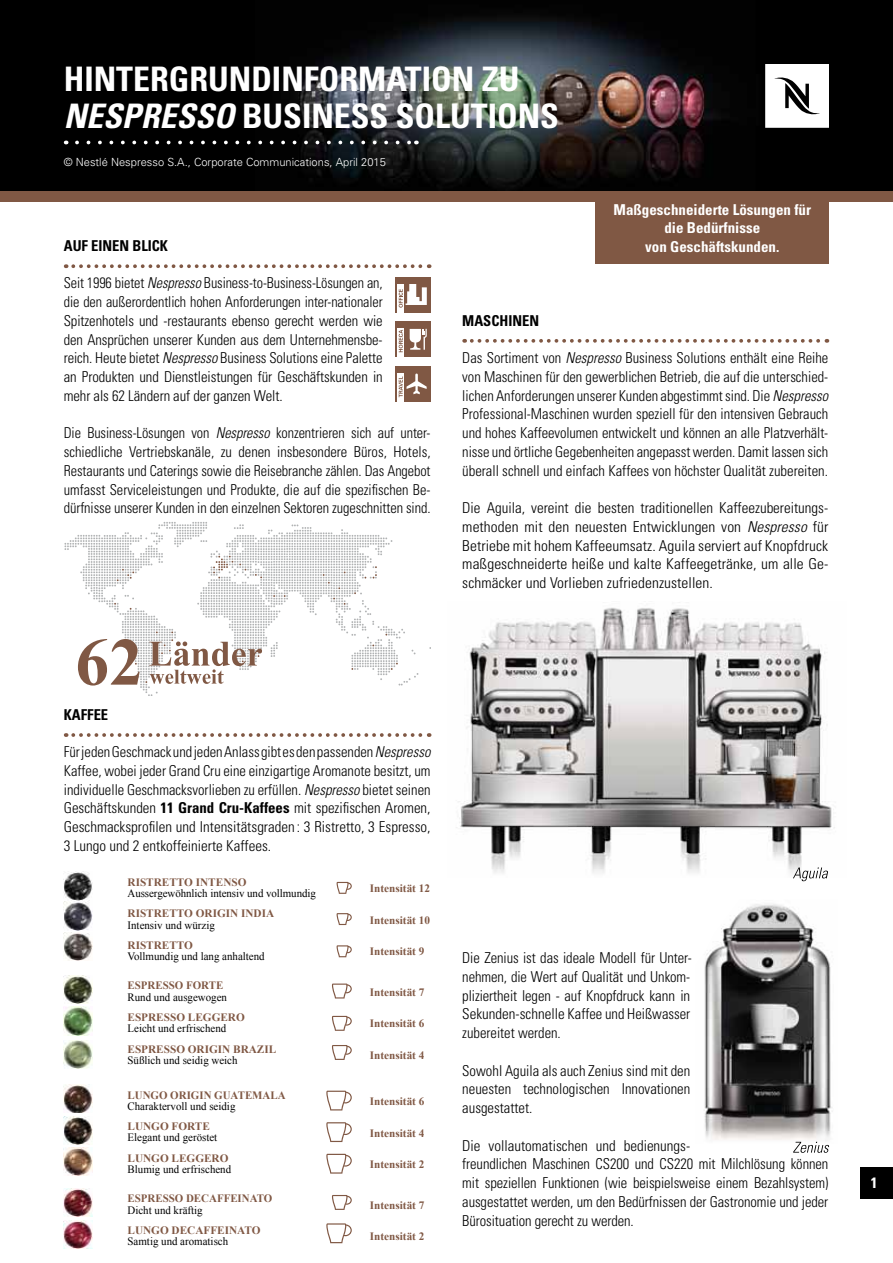
<style>
.page{position:relative;width:893px;height:1263px;background:#fff}
.page>*{position:absolute;margin:0;border:0;box-sizing:border-box;transform-origin:0 0}
.t1{font:700 67.5px "Times New Roman";color:#805844}
.t2{font:700 condensed 33.75px/37.5px "Univers";color:#fff}
.t3{font:300 condensed 15px/18.8px "Univers";letter-spacing:-.005em;color:#000;text-align:justify}
.t4{font:300 condensed 15px/18.8px "Univers";letter-spacing:-.005em;color:#000;text-align:justify;scale:.95 1}
.t5{font:700 condensed 15px/18.8px "Univers";color:#fff;text-align:center}
.t6{font:700 condensed 15px "Univers";color:#000}
.t7{font:700 11.25px "Times New Roman";color:#805844}
.t8{font:11.25px "Times New Roman";color:#000}
.t9{font:300 11.25px "Univers";color:#fff}
.s1{font-style:italic}
.s2{font-weight:700}
</style>
<div class="page">
<img style="left:0;top:0;width:893px;height:191px">
<div style="left:0;top:191px;width:893px;height:11px;background:#805844"></div>
<svg style="left:77px;top:141px;width:333px;height:3px"></svg>
<svg style="left:765px;top:64px;width:64px;height:64px"></svg>
<div style="left:860px;top:1167px;width:33px;height:31px;background:#000"></div>
<img style="left:456px;top:607px;width:379px;height:267px">
<svg style="left:73px;top:264px;width:357px;height:4px"></svg>
<svg style="left:73px;top:733px;width:357px;height:4px"></svg>
<svg style="left:472px;top:339px;width:355px;height:4px"></svg>
<div style="left:595px;top:191px;width:234px;height:73px;background:#805844"></div>
<img style="left:704px;top:904px;width:129px;height:238px">
<div style="left:395px;top:367px;width:36px;height:35px;background:#805844"></div>
<div style="left:398px;top:374px;width:6px;height:28px;background:#fff"></div>
<svg style="left:399px;top:374px;width:28px;height:23px"></svg>
<div style="left:395px;top:322px;width:36px;height:35px;background:#805844"></div>
<svg style="left:398px;top:329px;width:6px;height:28px"></svg>
<svg style="left:399px;top:330px;width:4px;height:22px"></svg>
<svg style="left:410px;top:329px;width:17px;height:21px"></svg>
<div style="left:395px;top:277px;width:36px;height:35px;background:#805844"></div>
<div style="left:398px;top:284px;width:6px;height:28px;background:#fff"></div>
<svg style="left:399px;top:284px;width:28px;height:24px"></svg>
<svg style="left:793px;top:867px;width:35px;height:14px"></svg>
<svg style="left:793px;top:1142px;width:36px;height:11px"></svg>
<img style="left:64px;top:902px;width:28px;height:28px">
<img style="left:64px;top:872px;width:28px;height:28px">
<img style="left:64px;top:932px;width:28px;height:29px">
<img style="left:64px;top:975px;width:28px;height:28px">
<img style="left:64px;top:1007px;width:28px;height:28px">
<img style="left:64px;top:1116px;width:28px;height:28px">
<img style="left:64px;top:1147px;width:28px;height:28px">
<img style="left:64px;top:1188px;width:28px;height:29px">
<img style="left:64px;top:1220px;width:28px;height:28px">
<svg style="left:336px;top:882px;width:16px;height:12px"></svg>
<svg style="left:336px;top:945px;width:16px;height:12px"></svg>
<svg style="left:336px;top:913px;width:16px;height:12px"></svg>
<svg style="left:332px;top:983px;width:20px;height:15px"></svg>
<svg style="left:332px;top:1016px;width:20px;height:15px"></svg>
<svg style="left:332px;top:1045px;width:20px;height:15px"></svg>
<svg style="left:332px;top:1195px;width:20px;height:15px"></svg>
<svg style="left:326px;top:1223px;width:26px;height:20px"></svg>
<svg style="left:326px;top:1122px;width:26px;height:20px"></svg>
<svg style="left:326px;top:1154px;width:26px;height:19px"></svg>
<svg style="left:326px;top:1091px;width:26px;height:19px"></svg>
<svg style="left:64px;top:522px;width:354px;height:173px"></svg>
<img style="left:64px;top:1040px;width:28px;height:28px">
<img style="left:64px;top:1084px;width:28px;height:29px">
<h2 class="t2" style="left:64px;top:60px;width:497px">Hintergrundinformation zu<br><span class="s1">NESPRESSO</span> Business Solutions</h2>
<p class="t9" style="left:64px;top:155px;width:324px">© Nestlé Nespresso S.A., Corporate Communications, April 2015</p>
<p class="t6" style="left:64px;top:236px;width:9px">AUF</p>
<p class="t6" style="left:91px;top:236px;width:9px">EINEN</p>
<p class="t6" style="left:132px;top:236px;width:37px">BLICK</p>
<p class="t4" style="left:64px;top:274px;width:337px">Seit 1996 bietet <span class="s1">Nespresso</span> Business-to-Business-Lösungen an, die den außerordentlich hohen Anforderungen inter-nationaler Spitzenhotels und -restaurants ebenso gerecht werden wie den Ansprüchen unserer Kunden aus dem Unternehmensbe&shy;reich. Heute bietet <span class="s1">Nespresso</span> Business Solutions eine Palette an Produkten und Dienstleistungen für Geschäftskunden in mehr als 62 Ländern auf der ganzen Welt.</p>
<p class="t4" style="left:64px;top:424px;width:388px">Die Business-Lösungen von <span class="s1">Nespresso</span> konzentrieren sich auf unter&shy;schiedliche Vertriebskanäle, zu denen insbesondere Büros, Hotels, Restaurants und Caterings sowie die Reisebranche zählen. Das Angebot umfasst Serviceleistungen und Produkte, die auf die spezifischen Be&shy;dürfnisse unserer Kunden in den einzelnen Sektoren zugeschnitten sind.</p>
<h1 class="t1" style="left:75px;top:615px;width:69px">62</h1>
<p class="t6" style="left:64px;top:705px;width:17px">KAFFEE</p>
<p class="t3" style="left:64px;top:742px;width:368px">Für jeden Geschmack und jeden Anlass gibt es den passenden <span class="s1">Nespresso </span>Kaffee, wobei jeder Grand Cru eine einzigartige Aromanote besitzt, um individuelle Geschmacksvorlieben zu erfüllen. <span class="s1">Nespresso</span> bietet seinen Geschäftskunden <span class="s2">11 Grand Cru-Kaffees</span> mit spezifischen Aromen, Geschmacksprofilen und Intensitätsgraden : 3 Ristretto, 3 Espresso, 3 Lungo und 2 entkoffeinierte Kaffees.</p>
<p class="t7" style="left:128px;top:874px;width:110px">RISTRETTO Intenso</p>
<p class="t7" style="left:370px;top:880px;width:62px">Intensität 12</p>
<p class="t8" style="left:128px;top:886px;width:190px">Aussergewöhnlich intensiv und vollmundig</p>
<p class="t7" style="left:128px;top:906px;width:148px">RISTRETTO ORIGIN INDIA</p>
<p class="t7" style="left:370px;top:912px;width:62px">Intensität 10</p>
<p class="t8" style="left:128px;top:917px;width:89px">Intensiv und würzig</p>
<p class="t7" style="left:128px;top:937px;width:67px">RISTRETTO</p>
<p class="t7" style="left:370px;top:944px;width:56px">Intensität 9</p>
<p class="t8" style="left:128px;top:949px;width:139px">Vollmundig und lang anhaltend</p>
<p class="t7" style="left:128px;top:978px;width:97px">ESPRESSO FORTE</p>
<p class="t7" style="left:370px;top:984px;width:56px">Intensität 7</p>
<p class="t8" style="left:128px;top:989px;width:101px">Rund und ausgewogen</p>
<p class="t7" style="left:128px;top:1009px;width:119px">ESPRESSO LEGGERO</p>
<p class="t7" style="left:370px;top:1016px;width:56px">Intensität 6</p>
<p class="t8" style="left:128px;top:1021px;width:100px">Leicht und erfrischend</p>
<p class="t7" style="left:128px;top:1041px;width:150px">ESPRESSO ORIGIN BRAZIL</p>
<p class="t7" style="left:370px;top:1047px;width:56px">Intensität 4</p>
<p class="t8" style="left:128px;top:1052px;width:112px">Süßlich und seidig weich</p>
<p class="t7" style="left:128px;top:1087px;width:51px">LUNGO origi</p>
<p class="t7" style="left:204px;top:1087px;width:20px">n guate</p>
<p class="t7" style="left:252px;top:1087px;width:19px">mala</p>
<p class="t7" style="left:370px;top:1093px;width:56px">Intensität 6</p>
<p class="t8" style="left:128px;top:1098px;width:109px">Charaktervoll und seidig</p>
<p class="t7" style="left:128px;top:1118px;width:84px">LUNGO FORTE</p>
<p class="t7" style="left:370px;top:1125px;width:56px">Intensität 4</p>
<p class="t8" style="left:128px;top:1130px;width:91px">Elegant und geröstet</p>
<p class="t7" style="left:128px;top:1150px;width:102px">LUNGO LEGGERO</p>
<p class="t7" style="left:370px;top:1156px;width:56px">Intensität 2</p>
<p class="t8" style="left:128px;top:1161px;width:105px">Blumig und erfrischend</p>
<p class="t7" style="left:128px;top:1191px;width:146px">ESPRESSO DECAFFEINATO</p>
<p class="t7" style="left:370px;top:1197px;width:56px">Intensität 7</p>
<p class="t8" style="left:128px;top:1202px;width:77px">Dicht und kräftig</p>
<p class="t7" style="left:128px;top:1222px;width:135px">LUNGO DECAFFEINATO</p>
<p class="t7" style="left:370px;top:1229px;width:56px">Intensität 2</p>
<p class="t8" style="left:128px;top:1234px;width:102px">Samtig und aromatisch</p>
<p class="t5" style="left:613px;top:200px;width:199px">Maßgeschneiderte Lösungen für die Bedürfnisse<br>von Geschäftskunden.</p>
<p class="t6" style="left:462px;top:311px;width:11px">MAS</p>
<p class="t6" style="left:491px;top:311px;width:26px">CHINEN</p>
<p class="t3" style="left:462px;top:348px;width:368px">Das Sortiment von <span class="s1">Nespresso</span> Business Solutions enthält eine Reihe von Maschinen für den gewerblichen Betrieb, die auf die unterschied&shy;lichen Anforderungen unserer Kunden abgestimmt sind. Die <span class="s1">Nespresso </span>Professional-Maschinen wurden speziell für den intensiven Gebrauch und hohes Kaffeevolumen entwickelt und können an alle Platzverhält&shy;nisse und örtliche Gegebenheiten angepasst werden. Damit lassen sich überall schnell und einfach Kaffees von höchster Qualität zubereiten.</p>
<p class="t3" style="left:462px;top:498px;width:367px">Die Aguila, vereint die besten traditionellen Kaffeezubereitungs&shy;methoden mit den neuesten Entwicklungen von <span class="s1">Nespresso</span> für Betriebe mit hohem Kaffeeumsatz. Aguila serviert auf Knopfdruck maßgeschneiderte heiße und kalte Kaffeegetränke, um alle Ge&shy;schmäcker und Vorlieben zufriedenzustellen.</p>
<p class="t3" style="left:462px;top:948px;width:231px">Die Zenius ist das ideale Modell für Unter&shy;nehmen, die Wert auf Qualität und Unkom&shy;pliziertheit legen - auf Knopfdruck kann in Sekunden-schnelle Kaffee und Heißwasser zubereitet werden.</p>
<p class="t3" style="left:462px;top:1061px;width:230px">Sowohl Aguila als auch Zenius sind mit den neuesten technologischen Innovationen ausgestattet.</p>
<p class="t3" style="left:462px;top:1136px;width:368px;text-align:left">Die vollautomatischen und bedienungs-<br>freundlichen Maschinen CS200 und CS220 mit Milchlösung können mit speziellen Funktionen (wie beispielsweise einem Bezahlsystem) ausgestattet werden, um den Bedürfnissen der Gastronomie und jeder Bürosituation gerecht zu werden.</p>
<p class="t5" style="left:871px;top:1173px;width:8px">1</p>
</div>
